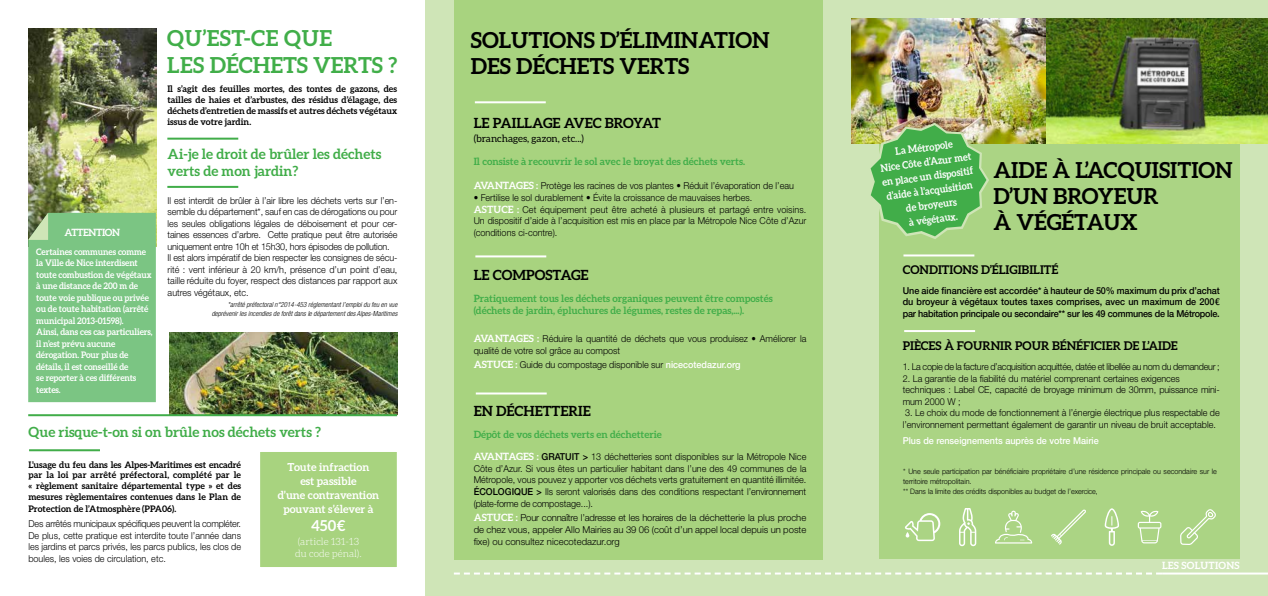
<style>
.page{position:relative;width:1268px;height:596px;background:#fff}
.page>*{position:absolute;margin:0;border:0;box-sizing:border-box;transform-origin:0 0}
.t1{font:700 22px/26px "Aleo";color:#000}
.t2{font:700 22px/26.4px "Aleo";color:#41ae49}
.t3{font:700 15px "Aleo";color:#fff}
.t4{font:700 14px/16.8px "Aleo";color:#41ad49}
.t5{font:700 14px "Aleo";color:#000}
.t6{font:700 12px "Aleo";color:#000}
.t7{font:700 11px/14px "Aleo";color:#fff;text-align:center}
.t8{font:700 10.3px/14.4px "Aleo";color:#fff;text-align:center;scale:.92 1}
.t9{font:700 10px/12px "Aleo";color:#41ae49}
.t10{font:300 10px/12px "Aleo";color:#fff}
.t11{font:10px "Aleo";color:#000}
.t12{font:700 10px "Aleo";letter-spacing:.02em;color:#fff}
.t13{font:700 10px "Aleo";letter-spacing:-.04em;color:#fff}
.t14{font:300 9.5px/11.5px "Helvetica Neue LT Std";color:#000;scale:.95 1}
.t15{font:500 9.5px/11.7px "Helvetica Neue LT";letter-spacing:-.02em;color:#000;text-align:justify;scale:.95 1}
.t16{font:300 9.5px/11.8px "Helvetica Neue LT Std";color:#000;text-align:justify}
.t17{font:300 9.5px "Helvetica Neue LT Std";letter-spacing:-.03em;color:#000;scale:.95 1}
.t18{font:500 9.5px "Helvetica Neue LT";color:#fff;scale:.95 1}
.t19{font:700 9px/10.8px "Aleo";color:#000;text-align:justify}
.t20{font:700 9px/11.5px "Aleo";letter-spacing:-.01em;color:#fff;scale:.95 1}
.t21{font:300 7.5px/10px "Helvetica Neue LT Std";color:#000;scale:.95 1}
.t22{font:italic 300 condensed 7px/9px "Helvetica Neue LT Std";color:#000;text-align:right}
.s1{font-family:"Aleo";font-weight:700;font-size:10px;color:#fff}
.s2{font-family:"Helvetica Neue LT";font-weight:500;color:#fff}
.s3{font-family:"Helvetica Neue LT";font-weight:500}
.s4{font-stretch:condensed}
</style>
<div class="page">
<div style="left:425px;top:0;width:842px;height:595px;background:#cfe5b7"></div>
<div style="left:879px;top:135px;width:360px;height:423px;background:#a8d37f"></div>
<div style="left:454px;top:0;width:368px;height:558px;background:#a8d37f"></div>
<hr style="left:167px;top:137px;width:71px;height:2px;background:#41ad49">
<hr style="left:1161px;top:572px;width:106px;height:2px;background:#fff">
<svg style="left:454px;top:572px;width:707px;height:2px"></svg>
<hr style="left:167px;top:186px;width:71px;height:2px;background:#41ad49">
<img style="left:28px;top:28px;width:128px;height:185px">
<img style="left:170px;top:332px;width:227px;height:82px">
<svg style="left:1137px;top:510px;width:24px;height:33px"></svg>
<svg style="left:995px;top:510px;width:36px;height:33px"></svg>
<svg style="left:1180px;top:509px;width:35px;height:35px"></svg>
<svg style="left:1051px;top:509px;width:34px;height:35px"></svg>
<svg style="left:959px;top:508px;width:17px;height:38px"></svg>
<svg style="left:904px;top:513px;width:36px;height:27px"></svg>
<svg style="left:1104px;top:508px;width:14px;height:37px"></svg>
<div style="left:259px;top:450px;width:139px;height:117px;background:#a8d37f"></div>
<div style="left:258px;top:449px;width:141px;height:119px;border:2px solid #fff"></div>
<hr style="left:28px;top:414px;width:369px;height:2px;background:#41ad49">
<hr style="left:29px;top:449px;width:71px;height:2px;background:#41ad49">
<div style="left:28px;top:213px;width:128px;height:189px;background:#7bc583"></div>
<hr style="left:475px;top:255px;width:71px;height:2px;background:#fff">
<hr style="left:904px;top:330px;width:70px;height:2px;background:#fff">
<hr style="left:903px;top:254px;width:71px;height:2px;background:#fff">
<hr style="left:475px;top:392px;width:71px;height:2px;background:#fff">
<img style="left:851px;top:18px;width:416px;height:125px">
<hr style="left:475px;top:101px;width:70px;height:2px;background:#fff">
<img style="left:859px;top:117px;width:136px;height:122px">
<p class="t13" style="left:64px;top:226px;width:57px">ATTENTION</p>
<p class="t20" style="left:36px;top:245px;width:124px">Certaines communes comme la Ville de Nice interdisent toute combustion de végétaux à une distance de 200 m de toute voie publique ou privée ou de toute habitation (arrêté municipal 2013-01598).<br>Ainsi, dans ces cas particuliers, il n’est prévu aucune dérogation. Pour plus de détails, il est conseillé de<br>se reporter à ces différents textes.</p>
<h1 class="t2" style="left:167px;top:25px;width:232px">QU’EST-CE QUE<br>LES DÉCHETS VERTS ?</h1>
<p class="t19" style="left:167px;top:83px;width:231px">Il s’agit des feuilles mortes, des tontes de gazons, des tailles de haies et d’arbustes, des résidus d’élagage, des déchets d’entretien de massifs et autres déchets végétaux issus de votre jardin.</p>
<h3 class="t4" style="left:168px;top:146px;width:215px">Ai-je le droit de brûler les déchets verts de mon jardin?</h3>
<p class="t14" style="left:168px;top:194px;width:243px">Il est interdit de brûler à l’air libre les déchets verts sur l’en&shy;semble du département*, sauf en cas de dérogations ou pour les seules obligations légales de déboisement et pour cer&shy;taines essences d’arbre. Cette pratique peut être autorisée uniquement entre 10h et 15h30, hors épisodes de pollution.<br>Il est alors impératif de bien respecter les consignes de sécu-- rité : vent inférieur à 20 km/h, présence d’un point d’eau, taille réduite du foyer, respect des distances par rapport aux autres végétaux, etc.</p>
<p class="t22" style="left:212px;top:300px;width:187px">*arrêté préfectoral n°2014-453 réglementant l’emploi du feu en vue deprévenir les incendies de forêt dans le département des Alpes-Maritimes</p>
<h3 class="t4" style="left:28px;top:422px;width:294px">Que risque-t-on si on brûle nos déchets verts ?</h3>
<p class="t19" style="left:28px;top:458px;width:214px">L’usage du feu dans les Alpes-Maritimes est encadré par la loi par arrêté préfectoral, complété par le « règlement sanitaire départemental type » et des mesures règlementaires contenues dans le Plan de</p>
<p class="t19" style="left:28px;top:503px;width:149px">Protection de l’Atmosphère (PPA06).</p>
<p class="t14" style="left:28px;top:518px;width:225px;text-align:justify">Des arrêtés municipaux spécifiques peuvent la compléter.<br>De plus, cette pratique est interdite toute l’année dans les jardins et parcs privés, les parcs publics, les clos de boules, les voies de circulation, etc.</p>
<p class="t7" style="left:277px;top:459px;width:103px">Toute infraction<br>est passible<br>d’une contravention pouvant s’élever à</p>
<h2 class="t3" style="left:311px;top:516px;width:36px">450€</h2>
<p class="t10" style="left:295px;top:535px;width:68px">(article 131-13 du code pénal).</p>
<h1 class="t1" style="left:471px;top:27px;width:300px">SOLUTIONS D’ÉLIMINATION<br>DES DÉCHETS VERTS</h1>
<h3 class="t5" style="left:473px;top:114px;width:189px">LE PAILLAGE AVEC BROYAT</h3>
<p class="t11" style="left:473px;top:132px;width:112px">(branchages, gazon, etc...)</p>
<p class="t9" style="left:473px;top:155px;width:273px">Il consiste à recouvrir le sol avec le broyat des déchets verts.</p>
<p class="t14" style="left:473px;top:180px;width:338px"><span class="s1">AVANTAGES :</span> Protège les racines de vos plantes • Réduit l’évaporation de l’eau</p>
<p class="t14" style="left:473px;top:191px;width:351px;line-height:11.8px">• Fertilise le sol durablement • Évite la croissance de mauvaises herbes.<br><span class="s1">ASTUCE :</span> Cet équipement peut être acheté à plusieurs et partagé entre voisins.<br>Un dispositif d’aide à l’acquisition est mis en place par la Métropole Nice Côte d’Azur (conditions ci-contre).</p>
<h3 class="t5" style="left:473px;top:267px;width:116px">LE COMPOSTAGE</h3>
<p class="t9" style="left:473px;top:292px;width:300px">Pratiquement tous les déchets organiques peuvent être compostés (déchets de jardin, épluchures de légumes, restes de repas,...).</p>
<p class="t14" style="left:473px;top:332px;width:351px;line-height:12px"><span class="s1">AVANTAGES :</span> Réduire la quantité de déchets que vous produisez • Améliorer la qualité de votre sol grâce au compost</p>
<p class="t14" style="left:473px;top:359px;width:282px"><span class="s1">ASTUCE :</span> Guide du compostage disponible sur <span class="s2">nicecotedazur.org</span></p>
<h3 class="t5" style="left:473px;top:403px;width:118px">EN DÉCHETTERIE</h3>
<p class="t9" style="left:473px;top:428px;width:190px">Dépôt de vos déchets verts en déchetterie</p>
<p class="t14" style="left:473px;top:451px;width:351px;text-align:justify"><span class="s1">AVANTAGES :</span> <span class="s3">GRATUIT &gt;</span> 13 déchetteries sont disponibles sur la Métropole Nice Côte d’Azur. Si vous êtes un particulier habitant dans l’une des 49 communes de la Métropole, vous pouvez y apporter vos déchets verts gratuitement en quantité illimitée.<br><span class="s3">ÉCOLOGIQUE &gt;</span> Ils seront valorisés dans des conditions respectant l’environnement (plate-forme de compostage...).</p>
<p class="t16" style="left:473px;top:511px;width:334px"><span class="s1">ASTUCE :</span> Pour connaître l’adresse et les horaires de la déchetterie la plus proche de chez vous, appeler Allo Mairies au 39 06 (coût d’un appel local depuis un poste fixe) ou consultez nicecotedazur.org</p>
<p class="t8" style="left:877px;top:147px;width:101px;rotate:-8deg">La Métropole<br>Nice Côte d’Azur met en place un dispositif d’aide à l’acquisition de broyeurs<br>à végétaux.</p>
<h1 class="t1" style="left:993px;top:156px;width:241px">AIDE À L’ACQUISITION<br>D’UN BROYEUR</h1>
<h1 class="t1" style="left:993px;top:208px;width:146px">À VÉGÉTAUX</h1>
<p class="t6" style="left:902px;top:263px;width:157px">CONDITIONS D’ÉLIGIBILITÉ</p>
<p class="t15" style="left:902px;top:284px;width:335px">Une aide financière est accordée* à hauteur de 50% maximum du prix d’achat du broyeur à végétaux toutes taxes comprises, avec un maximum de 200<span class="s4">€ </span>par habitation principale ou secondaire** sur les 49 communes de la Métropole.</p>
<p class="t6" style="left:902px;top:338px;width:276px">PIÈCES À FOURNIR POUR BÉNÉFICIER DE L’AIDE</p>
<p class="t17" style="left:902px;top:361px;width:335px">1. La copie de la facture d’acquisition acquittée, datée et libellée au nom du demandeur ;</p>
<p class="t14" style="left:902px;top:372px;width:335px">2. La garantie de la fiabilité du matériel comprenant certaines exigences techniques : Label CE, capacité de broyage minimum de 30mm, puissance mini&shy;mum 2000 W ;</p>
<p class="t14" style="left:902px;top:407px;width:335px">3. Le choix du mode de fonctionnement à l’énergie électrique plus respectable de l’environnement permettant également de garantir un niveau de bruit acceptable.</p>
<p class="t18" style="left:902px;top:435px;width:208px">Plus de renseignements auprès de votre Mairie</p>
<p class="t21" style="left:903px;top:465px;width:332px">* Une seule participation par bénéficiaire propriétaire d’une résidence principale ou secondaire sur le territoire métropolitain.<br>** Dans la limite des crédits disponibles au budget de l’exercice,</p>
<p class="t12" style="left:1161px;top:559px;width:79px">LES SOLUTIONS</p>
</div>
